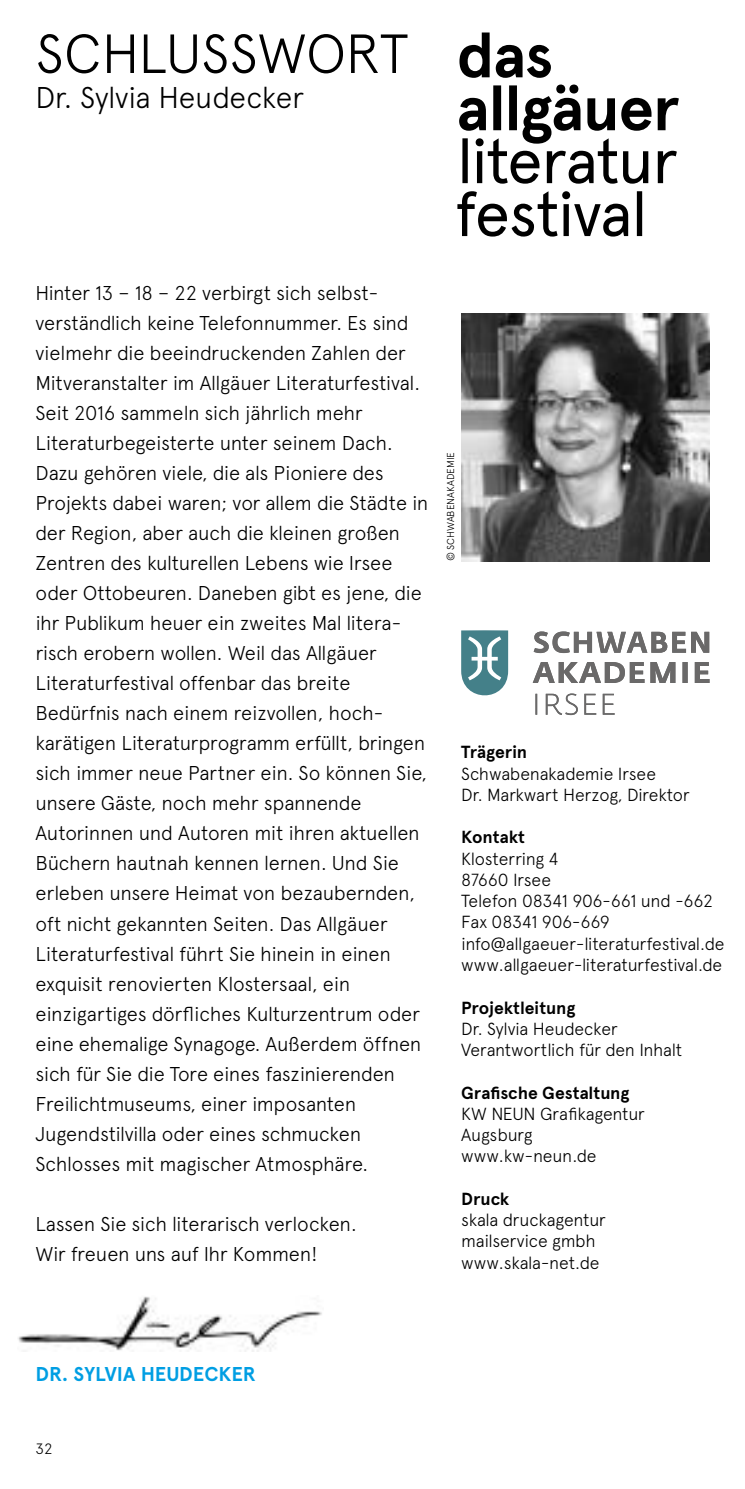
<style>
.page{position:relative;width:745px;height:1489px;background:#fff}
.page>*{position:absolute;margin:0;border:0;box-sizing:border-box;transform-origin:0 0}
.t1{font:300 55px "Apercu";letter-spacing:-.01em;color:#000}
.t2{font:300 30px "Apercu";letter-spacing:-.01em;color:#000}
.t3{font:300 20px/30px "Apercu";letter-spacing:-.01em;color:#000}
.t4{font:700 20px "Apercu";color:#009ee3}
.t5{font:300 17.5px/21.2px "Apercu";letter-spacing:-.015em;color:#000}
.t6{font:700 17.5px "Apercu";color:#000}
.t7{font:300 15px "Apercu";color:#000}
.t8{font:300 10px "Apercu";color:#000}
</style>
<div class="page">
<svg style="left:461px;top:630px;width:47px;height:66px"></svg>
<svg style="left:535px;top:693px;width:79px;height:22px"></svg>
<svg style="left:532px;top:662px;width:177px;height:21px"></svg>
<svg style="left:533px;top:631px;width:175px;height:22px"></svg>
<img style="left:461px;top:313px;width:248px;height:248px">
<img style="left:18px;top:1296px;width:304px;height:55px">
<svg style="left:457px;top:191px;width:184px;height:45px"></svg>
<svg style="left:459px;top:84px;width:219px;height:100px"></svg>
<svg style="left:459px;top:32px;width:91px;height:46px"></svg>
<h1 class="t1" style="left:36px;top:21px;width:374px">SCHLUSSWORT</h1>
<h2 class="t2" style="left:35px;top:80px;width:270px">Dr. Sylvia Heudecker</h2>
<p class="t3" style="left:35px;top:278px;width:394px">Hinter 13 – 18 – 22 verbirgt sich selbst&shy;verständlich keine Telefonnummer. Es sind vielmehr die beeindruckenden Zahlen der Mitveranstalter im Allgäuer Literaturfestival.<br>Seit 2016 sammeln sich jährlich mehr Literaturbegeisterte unter seinem Dach.<br>Dazu gehören viele, die als Pioniere des Projekts dabei waren; vor allem die Städte in der Region, aber auch die kleinen großen Zentren des kulturellen Lebens wie Irsee oder Ottobeuren. Daneben gibt es jene, die ihr Publikum heuer ein zweites Mal litera&shy;risch erobern wollen. Weil das Allgäuer Literaturfestival offenbar das breite Bedürfnis nach einem reizvollen, hoch&shy;karätigen Literaturprogramm erfüllt, bringen sich immer neue Partner ein. So können Sie, unsere Gäste, noch mehr spannende Autorinnen und Autoren mit ihren aktuellen Büchern hautnah kennen lernen. Und Sie erleben unsere Heimat von bezaubernden, oft nicht gekannten Seiten. Das Allgäuer Literaturfestival führt Sie hinein in einen exquisit renovierten Klostersaal, ein einzigartiges dörfliches Kulturzentrum oder eine ehemalige Synagoge. Außerdem öffnen sich für Sie die Tore eines faszinierenden Freilichtmuseums, einer imposanten Jugendstilvilla oder eines schmucken Schlosses mit magischer Atmosphäre.</p>
<p class="t3" style="left:35px;top:1208px;width:322px">Lassen Sie sich literarisch verlocken.<br>Wir freuen uns auf Ihr Kommen!</p>
<p class="t8" style="left:444px;top:561px;width:111px;rotate:-90deg">© SCHWABENAKADEMIE</p>
<p class="t6" style="left:461px;top:741px;width:67px">Trägerin</p>
<p class="t5" style="left:461px;top:762px;width:230px">Schwabenakademie Irsee<br>Dr. Markwart Herzog, Direktor</p>
<p class="t6" style="left:461px;top:826px;width:65px">Kontakt</p>
<p class="t5" style="left:461px;top:847px;width:264px">Klosterring 4<br>87660 Irsee<br>Telefon 08341 906-661 und -662<br>Fax 08341 906-669 info@allgaeuer-literaturfestival.de www.allgaeuer-literaturfestival.de</p>
<p class="t6" style="left:461px;top:996px;width:116px">Projektleitung</p>
<p class="t5" style="left:461px;top:1017px;width:223px">Dr. Sylvia Heudecker<br>Verantwortlich für den Inhalt</p>
<p class="t6" style="left:461px;top:1081px;width:170px">Grafische Gestaltung</p>
<p class="t5" style="left:461px;top:1102px;width:185px">KW NEUN Grafikagentur<br>Augsburg www.kw-neun.de</p>
<p class="t6" style="left:461px;top:1188px;width:50px">Druck</p>
<p class="t5" style="left:461px;top:1209px;width:146px">skala druckagentur mailservice gmbh www.skala-net.de</p>
<p class="t4" style="left:36px;top:1361px;width:222px">DR. SYLVIA HEUDECKER</p>
<p class="t7" style="left:35px;top:1439px;width:19px">32</p>
</div>
